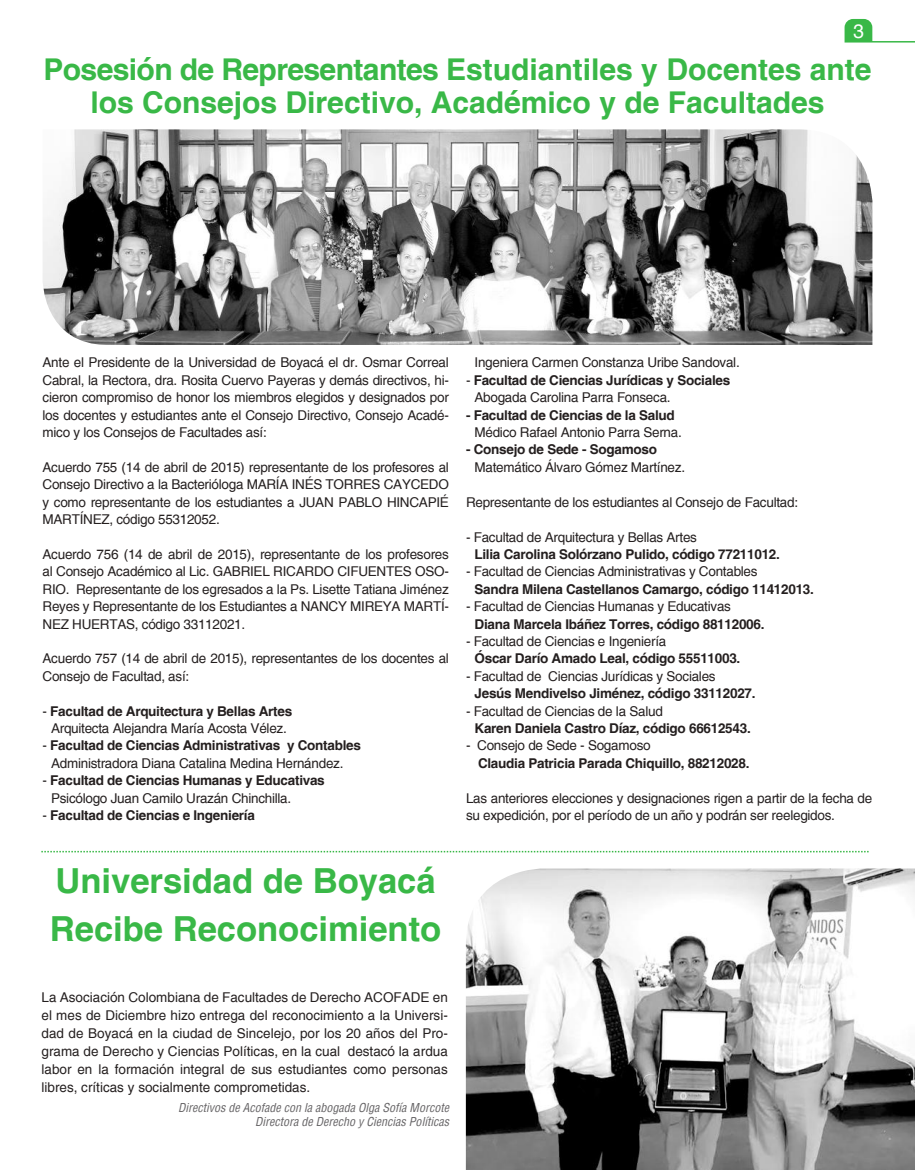
<style>
.page{position:relative;width:915px;height:1170px;background:#fff}
.page>*{position:absolute;margin:0;border:0;box-sizing:border-box;transform-origin:0 0}
.t1{font:700 34.5px/48px "Helvetica";color:#39b847}
.t2{font:700 30px/33px "Helvetica";color:#39b847;text-align:center}
.t3{font:19.5px "Helvetica";color:#fff}
.t4{font:13.5px/17.4px "Helvetica";letter-spacing:-.02em;color:#241f1f;text-align:justify}
.t5{font:700 13.5px/17.4px "Helvetica";letter-spacing:-.02em;color:#241f1f}
.t6{font:italic condensed 12px/14.4px "Helvetica";color:#656365;text-align:right}
.s1{font-weight:700}
.s2{font-weight:400}
</style>
<div class="page">
<svg style="left:844px;top:19px;width:70px;height:24px"></svg>
<img style="left:465px;top:868px;width:449px;height:301px">
<img style="left:43px;top:129px;width:829px;height:216px">
<svg style="left:41px;top:850px;width:827px;height:2px"></svg>
<h3 class="t3" style="left:852px;top:20px;width:12px">3</h3>
<h2 class="t2" style="left:43px;top:53px;width:829px">Posesión de Representantes Estudiantiles y Docentes ante los Consejos Directivo, Académico y de Facultades</h2>
<p class="t4" style="left:43px;top:354px;width:408px">Ante el Presidente de la Universidad de Boyacá el dr. Osmar Correal Cabral, la Rectora, dra. Rosita Cuervo Payeras y demás directivos, hi&shy;cieron compromiso de honor los miembros elegidos y designados por los docentes y estudiantes ante el Consejo Directivo, Consejo Acadé&shy;mico y los Consejos de Facultades así:</p>
<p class="t4" style="left:43px;top:458px;width:408px">Acuerdo 755 (14 de abril de 2015) representante de los profesores al Consejo Directivo a la Bacterióloga MARÍA INÉS TORRES CAYCEDO y como representante de los estudiantes a JUAN PABLO HINCAPIÉ MARTÍNEZ, código 55312052.</p>
<p class="t4" style="left:43px;top:545px;width:408px">Acuerdo 756 (14 de abril de 2015), representante de los profesores al Consejo Académico al Lic. GABRIEL RICARDO CIFUENTES OSO-RIO. Representante de los egresados a la Ps. Lisette Tatiana Jiménez Reyes y Representante de los Estudiantes a NANCY MIREYA MARTÍ-NEZ HUERTAS, código 33112021.</p>
<p class="t4" style="left:43px;top:650px;width:407px">Acuerdo 757 (14 de abril de 2015), representantes de los docentes al<br>Consejo de Facultad, así:</p>
<p class="t4" style="left:43px;top:702px;width:251px;text-align:center">- <span class="s1">Facultad de Arquitectura y Bellas Artes<br></span>Arquitecta Alejandra María Acosta Vélez.</p>
<p class="t4" style="left:51px;top:737px;width:311px;text-indent:-9px">- <span class="s1">Facultad de Ciencias Administrativas y Contables<br></span>Administradora Diana Catalina Medina Hernández.</p>
<p class="t4" style="left:51px;top:771px;width:275px;text-indent:-9px">- <span class="s1">Facultad de Ciencias Humanas y Educativas<br></span>Psicólogo Juan Camilo Urazán Chinchilla.</p>
<p class="t5" style="left:43px;top:806px;width:214px"><span class="s2">-</span> Facultad de Ciencias e Ingeniería</p>
<h1 class="t1" style="left:50px;top:856px;width:393px">Universidad de Boyacá<br>Recibe Reconocimiento</h1>
<p class="t4" style="left:474px;top:354px;width:267px">Ingeniera Carmen Constanza Uribe Sandoval.</p>
<p class="t5" style="left:474px;top:371px;width:257px;text-indent:-9px"><span class="s2">-</span> Facultad de Ciencias Jurídicas y Sociales<br><span class="s2">Abogada Carolina Parra Fonseca.</span></p>
<p class="t5" style="left:466px;top:406px;width:210px">- Facultad de Ciencias de la Salud</p>
<p class="t4" style="left:474px;top:423px;width:209px">Médico Rafael Antonio Parra Serna.</p>
<p class="t5" style="left:466px;top:441px;width:192px">- Consejo de Sede - Sogamoso</p>
<p class="t4" style="left:474px;top:458px;width:212px">Matemático Álvaro Gómez Martínez.</p>
<p class="t4" style="left:466px;top:493px;width:333px">Representante de los estudiantes al Consejo de Facultad:</p>
<p class="t4" style="left:466px;top:528px;width:232px">- Facultad de Arquitectura y Bellas Artes</p>
<p class="t5" style="left:474px;top:545px;width:307px">Lilia Carolina Solórzano Pulido, código 77211012.</p>
<p class="t4" style="left:466px;top:563px;width:293px">- Facultad de Ciencias Administrativas y Contables</p>
<p class="t5" style="left:474px;top:580px;width:341px">Sandra Milena Castellanos Camargo, código 11412013.</p>
<p class="t4" style="left:466px;top:597px;width:266px">- Facultad de Ciencias Humanas y Educativas</p>
<p class="t5" style="left:474px;top:615px;width:291px">Diana Marcela Ibáñez Torres, código 88112006.</p>
<p class="t4" style="left:466px;top:632px;width:202px">- Facultad de Ciencias e Ingeniería</p>
<p class="t5" style="left:474px;top:649px;width:267px">Óscar Darío Amado Leal, código 55511003.</p>
<p class="t4" style="left:466px;top:667px;width:251px">- Facultad de Ciencias Jurídicas y Sociales</p>
<p class="t5" style="left:474px;top:684px;width:282px">Jesús Mendivelso Jiménez, código 33112027.</p>
<p class="t4" style="left:466px;top:702px;width:198px">- Facultad de Ciencias de la Salud</p>
<p class="t5" style="left:474px;top:719px;width:278px">Karen Daniela Castro Díaz, código 66612543.</p>
<p class="t4" style="left:466px;top:737px;width:186px">- Consejo de Sede - Sogamoso</p>
<p class="t5" style="left:478px;top:754px;width:273px">Claudia Patricia Parada Chiquillo, 88212028.</p>
<p class="t4" style="left:466px;top:789px;width:407px">Las anteriores elecciones y designaciones rigen a partir de la fecha de su expedición, por el período de un año y podrán ser reelegidos.</p>
<p class="t4" style="left:41px;top:988px;width:408px;line-height:18px">La Asociación Colombiana de Facultades de Derecho ACOFADE en el mes de Diciembre hizo entrega del reconocimiento a la Universi&shy;dad de Boyacá en la ciudad de Sincelejo, por los 20 años del Pro&shy;grama de Derecho y Ciencias Políticas, en la cual destacó la ardua labor en la formación integral de sus estudiantes como personas libres, críticas y socialmente comprometidas.</p>
<p class="t6" style="left:178px;top:1099px;width:272px">Directivos de Acofade con la abogada Olga Sofía Morcote<br>Directora de Derecho y Ciencias Políticas</p>
</div>
